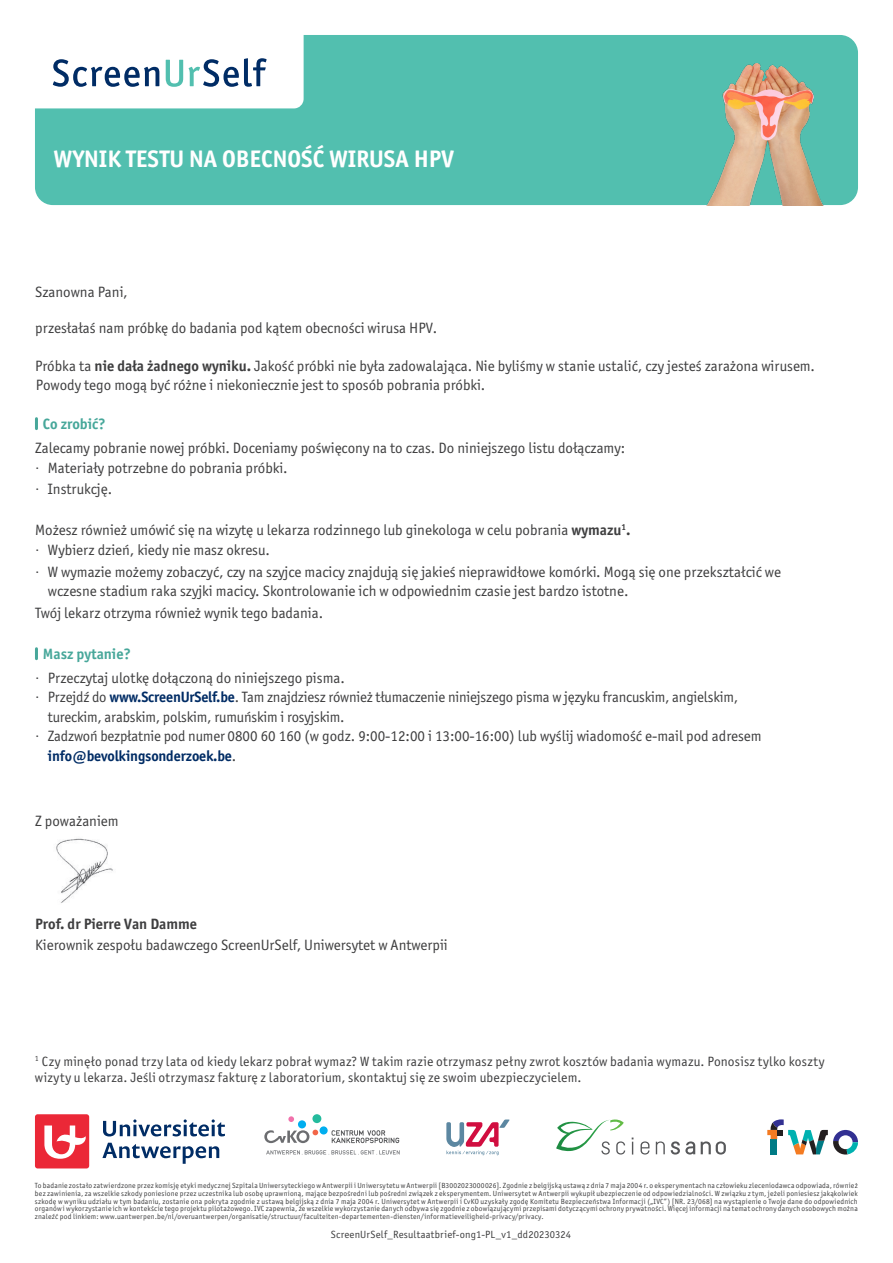
<style>
.page{position:relative;width:893px;height:1263px;background:#fff}
.page>*{position:absolute;margin:0;border:0;box-sizing:border-box;transform-origin:0 0}
.t1{font:700 24px "Officina Sans ITC Pro";color:#fff}
.t2{font:15px/19.5px "Officina Sans ITC Pro";color:#3e3e3f}
.t3{font:700 15px "Officina Sans ITC Pro";color:#47a79a}
.t4{font:700 15px "Officina Sans ITC Pro";color:#3e3e3f}
.Footnote_text{font:13.5px/16.2px "Officina Sans ITC Pro";letter-spacing:.02em;color:#3e3e3f}
.t5{font:10.5px "Officina Sans ITC Pro";letter-spacing:.02em;color:#3e3e3f}
.t6{font:7.5px/7.9px "Officina Sans ITC Pro";letter-spacing:.025em;color:#3e3e3f;text-align:justify}
.s1{font-weight:700}
.s2{font-weight:700;color:#002c65}
</style>
<div class="page">
<svg style="left:35px;top:419px;width:3px;height:10px"></svg>
<svg style="left:35px;top:649px;width:3px;height:10px"></svg>
<img style="left:56px;top:838px;width:57px;height:65px">
<div style="left:35px;top:35px;width:823px;height:170px;background:#52bfaf;border-radius:18px"></div>
<div style="left:17px;top:21px;width:287px;height:87px;background:#fff;border-radius:10px"></div>
<svg style="left:166px;top:58px;width:101px;height:29px"></svg>
<svg style="left:53px;top:59px;width:106px;height:28px"></svg>
<img style="left:707px;top:63px;width:116px;height:142px">
<div style="left:35px;top:1114px;width:54px;height:54px;background:#eb2837;border-radius:3px"></div>
<svg style="left:44px;top:1125px;width:42px;height:34px"></svg>
<svg style="left:103px;top:1119px;width:122px;height:17px"></svg>
<svg style="left:102px;top:1143px;width:117px;height:21px"></svg>
<svg style="left:446px;top:1119px;width:64px;height:36px"></svg>
<svg style="left:266px;top:1150px;width:134px;height:4px"></svg>
<div style="left:298px;top:1120px;width:8px;height:8px;background:#00aeef;border-radius:50%"></div>
<svg style="left:288px;top:1116px;width:6px;height:6px"></svg>
<div style="left:312px;top:1114px;width:9px;height:9px;background:#24bb9d;border-radius:50%"></div>
<div style="left:320px;top:1126px;width:8px;height:8px;background:#00aeef;border-radius:50%"></div>
<svg style="left:331px;top:1130px;width:68px;height:13px"></svg>
<svg style="left:264px;top:1130px;width:54px;height:13px"></svg>
<svg style="left:556px;top:1119px;width:170px;height:35px"></svg>
<svg style="left:767px;top:1119px;width:91px;height:35px"></svg>
<p class="t1" style="left:53px;top:144px;width:402px">WYNIK TESTU NA OBECNOŚĆ WIRUSA HPV</p>
<p class="t2" style="left:35px;top:282px;width:94px">Szanowna Pani,</p>
<p class="t2" style="left:35px;top:318px;width:404px">przesłałaś nam próbkę do badania pod kątem obecności wirusa HPV.</p>
<p class="t2" style="left:35px;top:356px;width:781px">Próbka ta <span class="s1">nie dała żadnego wyniku.</span> Jakość próbki nie była zadowalająca. Nie byliśmy w stanie ustalić, czy jesteś zarażona wirusem.<br>Powody tego mogą być różne i niekoniecznie jest to sposób pobrania próbki.</p>
<p class="t3" style="left:43px;top:415px;width:64px">Co zrobić?</p>
<p class="t2" style="left:35px;top:438px;width:592px">Zalecamy pobranie nowej próbki. Doceniamy poświęcony na to czas. Do niniejszego listu dołączamy:</p>
<p class="t2" style="left:35px;top:458px;width:254px">∙ Materiały potrzebne do pobrania próbki.</p>
<p class="t2" style="left:35px;top:479px;width:78px">∙ Instrukcję.</p>
<p class="t2" style="left:35px;top:520px;width:597px">Możesz również umówić się na wizytę u lekarza rodzinnego lub ginekologa w celu pobrania <span class="s1">wymazu</span><sup>1</sup><span class="s1">.</span></p>
<p class="t2" style="left:35px;top:540px;width:236px">∙ Wybierz dzień, kiedy nie masz okresu.</p>
<p class="t2" style="left:48px;top:562px;width:735px;text-indent:-13px">∙ W wymazie możemy zobaczyć, czy na szyjce macicy znajdują się jakieś nieprawidłowe komórki. Mogą się one przekształcić we wczesne stadium raka szyjki macicy. Skontrolowanie ich w odpowiednim czasie jest bardzo istotne.</p>
<p class="t2" style="left:35px;top:603px;width:289px">Twój lekarz otrzyma również wynik tego badania.</p>
<p class="t3" style="left:43px;top:644px;width:90px">Masz pytanie?</p>
<p class="t2" style="left:35px;top:668px;width:311px">∙ Przeczytaj ulotkę dołączoną do niniejszego pisma.</p>
<p class="t2" style="left:48px;top:687px;width:692px;text-indent:-13px">∙ Przejdź do <span class="s2">www.ScreenUrSelf.be</span>. Tam znajdziesz również tłumaczenie niniejszego pisma w języku francuskim, angielskim, tureckim, arabskim, polskim, rumuńskim i rosyjskim.</p>
<p class="t2" style="left:48px;top:726px;width:715px;text-indent:-13px">∙ Zadzwoń bezpłatnie pod numer 0800 60 160 (w godz. 9:00-12:00 i 13:00-16:00) lub wyślij wiadomość e-mail pod adresem <span class="s2">info@bevolkingsonderzoek.be</span>.</p>
<p class="t2" style="left:35px;top:811px;width:85px">Z poważaniem</p>
<p class="t4" style="left:35px;top:915px;width:163px">Prof. dr Pierre Van Damme</p>
<p class="t2" style="left:35px;top:935px;width:414px">Kierownik zespołu badawczego ScreenUrSelf, Uniwersytet w Antwerpii</p>
<p class="Footnote_text" style="left:35px;top:1053px;width:791px"><sup>1</sup> Czy minęło ponad trzy lata od kiedy lekarz pobrał wymaz? W takim razie otrzymasz pełny zwrot kosztów badania wymazu. Ponosisz tylko koszty wizyty u lekarza. Jeśli otrzymasz fakturę z laboratorium, skontaktuj się ze swoim ubezpieczycielem.</p>
<p class="t6" style="left:35px;top:1181px;width:824px">To badanie zostało zatwierdzone przez komisję etyki medycznej Szpitala Uniwersyteckiego w Antwerpii i Uniwersytetu w Antwerpii [B3002023000026]. Zgodnie z belgijską ustawą z dnia 7 maja 2004 r. o eksperymentach na człowieku zleceniodawca odpowiada, również bez zawinienia, za wszelkie szkody poniesione przez uczestnika lub osobę uprawnioną, mające bezpośredni lub pośredni związek z eksperymentem. Uniwersytet w Antwerpii wykupił ubezpieczenie od odpowiedzialności. W związku z tym, jeżeli poniesiesz jakąkolwiek szkodę w wyniku udziału w tym badaniu, zostanie ona pokryta zgodnie z ustawą belgijską z dnia 7 maja 2004 r. Uniwersytet w Antwerpii i CvKO uzyskały zgodę Komitetu Bezpieczeństwa Informacji („IVC”) [NR. 23/068] na wystąpienie o Twoje dane do odpowiednich organów i wykorzystanie ich w kontekście tego projektu pilotażowego. IVC zapewnia, że wszelkie wykorzystanie danych odbywa się zgodnie z obowiązującymi przepisami dotyczącymi ochrony prywatności. Więcej informacji na temat ochrony danych osobowych można znaleźć pod linkiem: www.uantwerpen.be/nl/overuantwerpen/organisatie/structuur/faculteiten-departementen-diensten/informatieveiligheid-privacy/privacy.</p>
<p class="t5" style="left:331px;top:1228px;width:242px">ScreenUrSelf_Resultaatbrief-ong1-PL_v1_dd20230324</p>
</div>
